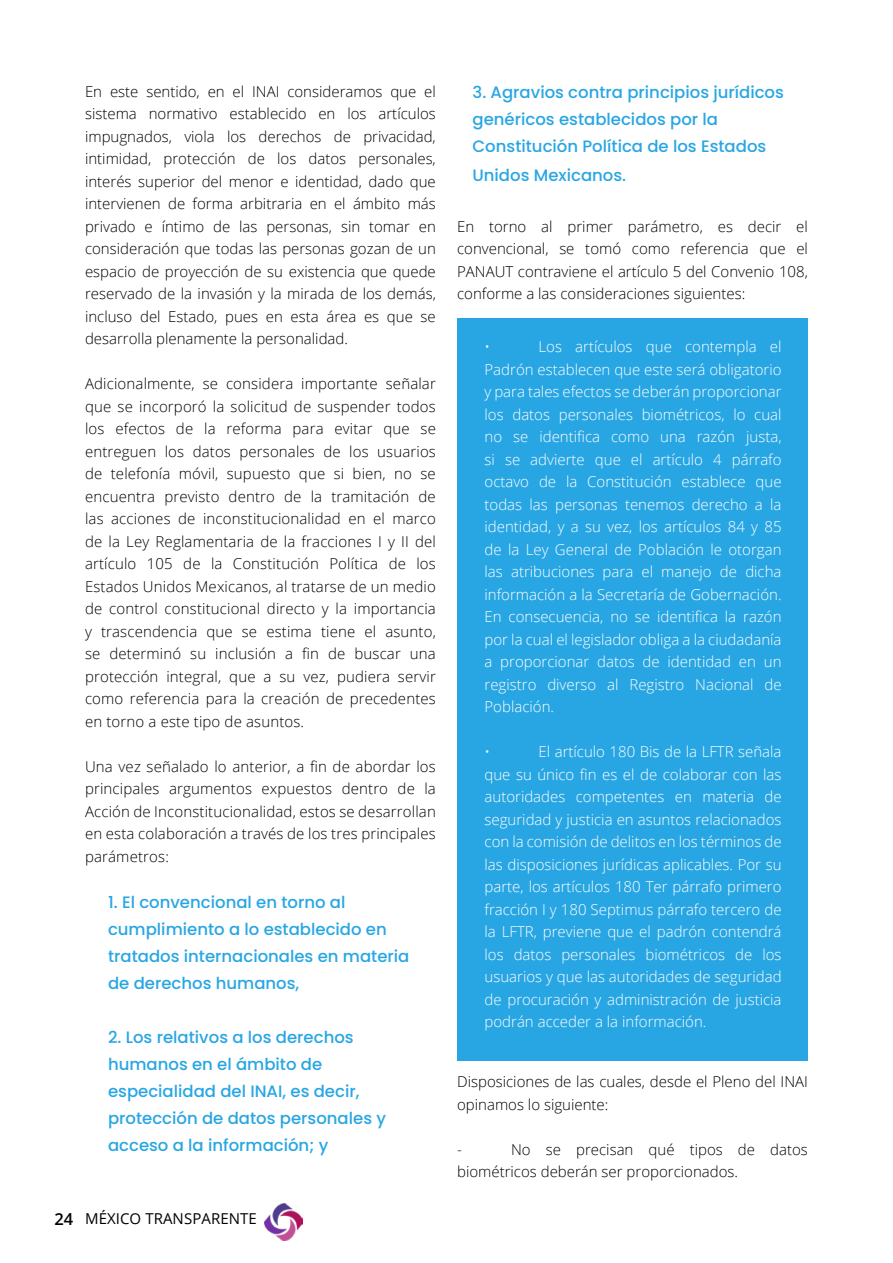
<style>
.page{position:relative;width:893px;height:1263px;background:#fff}
.page>*{position:absolute;margin:0;border:0;box-sizing:border-box;transform-origin:0 0}
.t1{font:500 16.5px/27px "Poppins";color:#28a6e3}
.t2{font:300 15px/22.5px "Open Sans";color:#000;text-align:justify}
.t3{font:300 15px/22.5px "Open Sans";color:#fff;text-align:justify}
.t4{font:15px "Open Sans";letter-spacing:.005em;color:#000}
.s1{font-weight:600;font-size:16.5px}
</style>
<div class="page">
<img style="left:265px;top:1203px;width:37px;height:37px">
<div style="left:457px;top:318px;width:351px;height:743px;background:#28a6e3"></div>
<p class="t2" style="left:85px;top:79px;width:352px">En este sentido, en el INAI consideramos que el sistema normativo establecido en los artículos impugnados, viola los derechos de privacidad, intimidad, protección de los datos personales, interés superior del menor e identidad, dado que intervienen de forma arbitraria en el ámbito más privado e íntimo de las personas, sin tomar en consideración que todas las personas gozan de un espacio de proyección de su existencia que quede reservado de la invasión y la mirada de los demás, incluso del Estado, pues en esta área es que se desarrolla plenamente la personalidad.</p>
<p class="t2" style="left:85px;top:372px;width:352px">Adicionalmente, se considera importante señalar que se incorporó la solicitud de suspender todos los efectos de la reforma para evitar que se entreguen los datos personales de los usuarios de telefonía móvil, supuesto que si bien, no se encuentra previsto dentro de la tramitación de las acciones de inconstitucionalidad en el marco de la Ley Reglamentaria de la fracciones I y II del artículo 105 de la Constitución Política de los Estados Unidos Mexicanos, al tratarse de un medio de control constitucional directo y la importancia y trascendencia que se estima tiene el asunto, se determinó su inclusión a fin de buscar una protección integral, que a su vez, pudiera servir como referencia para la creación de precedentes en torno a este tipo de asuntos.</p>
<p class="t2" style="left:85px;top:754px;width:352px">Una vez señalado lo anterior, a fin de abordar los principales argumentos expuestos dentro de la Acción de Inconstitucionalidad, estos se desarrollan en esta colaboración a través de los tres principales parámetros:</p>
<p class="t1" style="left:108px;top:889px;width:303px">1. El convencional en torno al cumplimiento a lo establecido en tratados internacionales en materia de derechos humanos,</p>
<p class="t1" style="left:108px;top:1024px;width:280px">2. Los relativos a los derechos humanos en el ámbito de especialidad del INAI, es decir, protección de datos personales y acceso a la información; y</p>
<p class="t4" style="left:54px;top:1208px;width:204px"><span class="s1">24</span> MÉXICO TRANSPARENTE</p>
<p class="t1" style="left:472px;top:79px;width:313px">3. Agravios contra principios jurídicos genéricos establecidos por la<br>Constitución Política de los Estados</p>
<p class="t1" style="left:472px;top:162px;width:155px">Unidos Mexicanos.</p>
<p class="t2" style="left:457px;top:214px;width:352px">En torno al primer parámetro, es decir el convencional, se tomó como referencia que el PANAUT contraviene el artículo 5 del Convenio 108, conforme a las consideraciones siguientes:</p>
<p class="t3" style="left:484px;top:335px;width:299px;text-indent:54px">Los artículos que contempla el Padrón establecen que este será obligatorio y para tales efectos se deberán proporcionar los datos personales biométricos, lo cual no se identifica como una razón justa, si se advierte que el artículo 4 párrafo octavo de la Constitución establece que todas las personas tenemos derecho a la identidad, y a su vez, los artículos 84 y 85 de la Ley General de Población le otorgan las atribuciones para el manejo de dicha información a la Secretaría de Gobernación.<br>En consecuencia, no se identifica la razón por la cual el legislador obliga a la ciudadanía a proporcionar datos de identidad en un registro diverso al Registro Nacional de Población.</p>
<p class="t3" style="left:484px;top:740px;width:7px">•</p>
<p class="t3" style="left:484px;top:335px;width:7px">•</p>
<p class="t3" style="left:484px;top:740px;width:299px;text-indent:54px">El artículo 180 Bis de la LFTR señala que su único fin es el de colaborar con las autoridades competentes en materia de seguridad y justicia en asuntos relacionados con la comisión de delitos en los términos de las disposiciones jurídicas aplicables. Por su parte, los artículos 180 Ter párrafo primero fracción I y 180 Septimus párrafo tercero de la LFTR, previene que el padrón contendrá los datos personales biométricos de los usuarios y que las autoridades de seguridad de procuración y administración de justicia podrán acceder a la información.</p>
<p class="t2" style="left:457px;top:1070px;width:352px">Disposiciones de las cuales, desde el Pleno del INAI opinamos lo siguiente:</p>
<p class="t2" style="left:457px;top:1137px;width:6px">-</p>
<p class="t2" style="left:457px;top:1137px;width:352px;text-indent:54px">No se precisan qué tipos de datos biométricos deberán ser proporcionados.</p>
</div>
